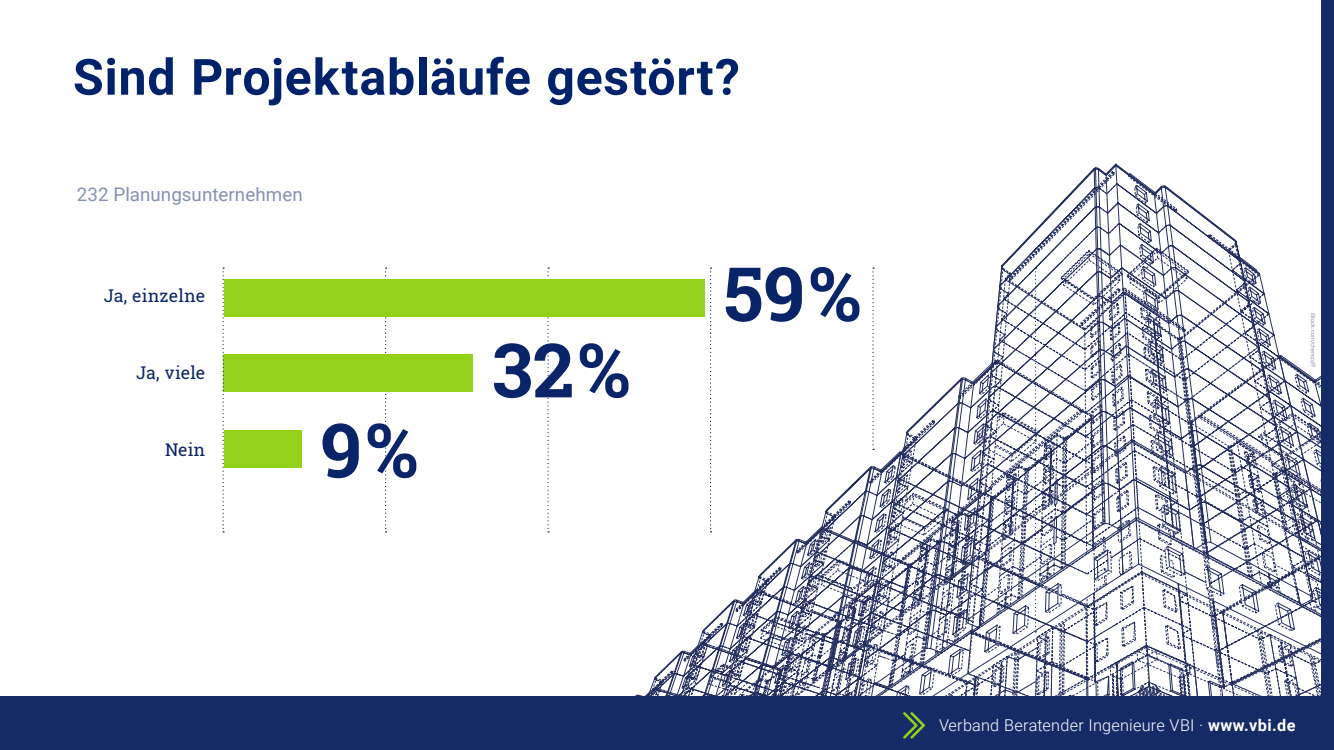
<style>
.page{position:relative;width:1334px;height:750px;background:#fff}
.page>*{position:absolute;margin:0;border:0;box-sizing:border-box;transform-origin:0 0}
.t1{font:700 75px "Roboto Slab";color:#0a2469}
.t2{font:700 50px "Roboto";letter-spacing:.015em;color:#00226a}
.t3{font:18.75px "Roboto";letter-spacing:.005em;color:#8592b4}
.t4{font:17.5px "Roboto Slab";letter-spacing:.005em;color:#0a2469}
.t5{font:300 16.25px "Roboto";letter-spacing:.015em;color:#fff}
.t6{font:5.62px "Roboto";letter-spacing:.005em;color:#8592b4}
.s1{font-weight:700}
</style>
<div class="page">
<svg style="left:614px;top:163px;width:707px;height:534px"></svg>
<svg style="left:385px;top:267px;width:1px;height:265px"></svg>
<svg style="left:547px;top:267px;width:2px;height:265px"></svg>
<svg style="left:681px;top:267px;width:299px;height:430px"></svg>
<svg style="left:1034px;top:267px;width:2px;height:365px"></svg>
<div style="left:224px;top:279px;width:480px;height:38px;background:#94d11a"></div>
<div style="left:224px;top:354px;width:249px;height:38px;background:#94d11a"></div>
<div style="left:224px;top:430px;width:78px;height:37px;background:#94d11a"></div>
<svg style="left:222px;top:267px;width:2px;height:265px"></svg>
<div style="left:0;top:697px;width:1333px;height:53px;background:#142b67"></div>
<div style="left:1321px;top:0;width:12px;height:750px;background:#142b67"></div>
<svg style="left:903px;top:712px;width:22px;height:27px"></svg>
<h2 class="t2" style="left:73px;top:42px;width:668px">Sind Projektabläufe gestört?</h2>
<p class="t3" style="left:77px;top:182px;width:227px">232 Planungsunternehmen</p>
<p class="t4" style="left:104px;top:284px;width:103px">Ja, einzelne</p>
<p class="t4" style="left:136px;top:361px;width:70px">Ja, viele</p>
<p class="t4" style="left:165px;top:438px;width:42px">Nein</p>
<h1 class="t1" style="left:320px;top:399px;width:99px">9 %</h1>
<h1 class="t1" style="left:492px;top:319px;width:140px">32 %</h1>
<h1 class="t1" style="left:723px;top:242px;width:139px">59 %</h1>
<p class="t6" style="left:1316px;top:313px;width:56px;rotate:90deg">iStock.com/cherezoff</p>
<p class="t5" style="left:938px;top:714px;width:358px">Verband Beratender Ingenieure VBI · <span class="s1">www.vbi.de</span></p>
</div>
